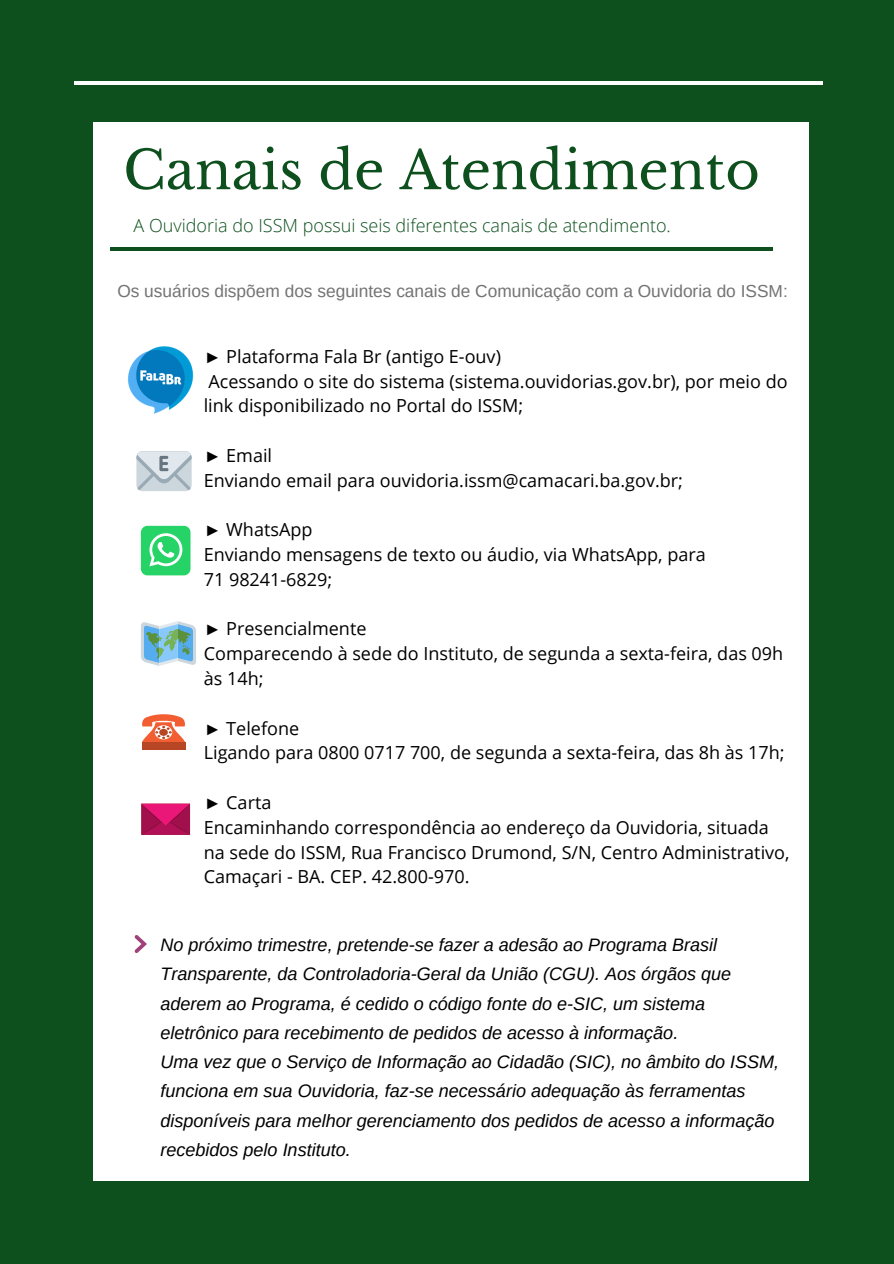
<style>
.page{position:relative;width:894px;height:1264px;background:#fff}
.page>*{position:absolute;margin:0;border:0;box-sizing:border-box;transform-origin:0 0}
.t1{font:52.95px "Libre Baskerville";color:#0d501e}
.t2{font:18px/24.8px "Open Sans";color:#000}
.t3{font:italic 18px/29.2px "Arimo";color:#000}
.t4{font:300 18px "Open Sans";color:#0d501e}
.t5{font:17.25px "Arimo";color:#737373}
.s1{font-family:"Liberation Serif"}
</style>
<div class="page">
<div style="left:0;top:0;width:893px;height:1263px;background:#0d501e"></div>
<hr style="left:74px;top:81px;width:747px;height:4px;background:#fff">
<div style="left:93px;top:122px;width:715px;height:1059px;background:#fff"></div>
<hr style="left:110px;top:247px;width:662px;height:4px;background:#0d501e">
<svg style="left:135px;top:935px;width:12px;height:18px"></svg>
<div style="left:136px;top:451px;width:55px;height:40px;background:#ccd6dd;border-radius:6px"></div>
<svg style="left:136px;top:451px;width:55px;height:39px"></svg>
<div style="left:141px;top:526px;width:49px;height:49px;background:#25d366;border-radius:7px"></div>
<svg style="left:149px;top:533px;width:33px;height:33px"></svg>
<svg style="left:141px;top:621px;width:55px;height:45px;background:#90c2cf"></svg>
<div style="left:142px;top:742px;width:43px;height:7px;background:#b74624"></div>
<svg style="left:142px;top:714px;width:43px;height:28px"></svg>
<svg style="left:141px;top:803px;width:49px;height:32px;background:#bd165e"></svg>
<img style="left:127px;top:346px;width:67px;height:67px">
<h1 class="t1" style="left:123px;top:138px;width:638px">Canais de Atendimento</h1>
<p class="t4" style="left:134px;top:213px;width:538px">A Ouvidoria do ISSM possui seis diferentes canais de atendimento.</p>
<p class="t5" style="left:117px;top:281px;width:671px">Os usuários dispõem dos seguintes canais de Comunicação com a Ouvidoria do ISSM:</p>
<p class="t2" style="left:204px;top:343px;width:585px"><span class="s1">►</span> Plataforma Fala Br (antigo E-ouv)<br>Acessando o site do sistema (sistema.ouvidorias.gov.br), por meio do link disponibilizado no Portal do ISSM;</p>
<p class="t2" style="left:204px;top:442px;width:480px"><span class="s1">►</span> Email<br>Enviando email para ouvidoria.issm@camacari.ba.gov.br;</p>
<p class="t2" style="left:204px;top:517px;width:503px"><span class="s1">►</span> WhatsApp<br>Enviando mensagens de texto ou áudio, via WhatsApp, para<br>71 98241-6829;</p>
<p class="t2" style="left:204px;top:616px;width:581px"><span class="s1">►</span> Presencialmente<br>Comparecendo à sede do Instituto, de segunda a sexta-feira, das 09h às 14h;</p>
<p class="t2" style="left:204px;top:715px;width:582px"><span class="s1">►</span> Telefone<br>Ligando para 0800 0717 700, de segunda a sexta-feira, das 8h às 17h;</p>
<p class="t2" style="left:204px;top:789px;width:587px"><span class="s1">►</span> Carta<br>Encaminhando correspondência ao endereço da Ouvidoria, situada na sede do ISSM, Rua Francisco Drumond, S/N, Centro Administrativo, Camaçari - BA. CEP. 42.800-970.</p>
<p class="t3" style="left:160px;top:930px;width:620px">No próximo trimestre, pretende-se fazer a adesão ao Programa Brasil Transparente, da Controladoria-Geral da União (CGU). Aos órgãos que aderem ao Programa, é cedido o código fonte do e-SIC, um sistema eletrônico para recebimento de pedidos de acesso à informação.<br>Uma vez que o Serviço de Informação ao Cidadão (SIC), no âmbito do ISSM, funciona em sua Ouvidoria, faz-se necessário adequação às ferramentas disponíveis para melhor gerenciamento dos pedidos de acesso a informação recebidos pelo Instituto.</p>
</div>
